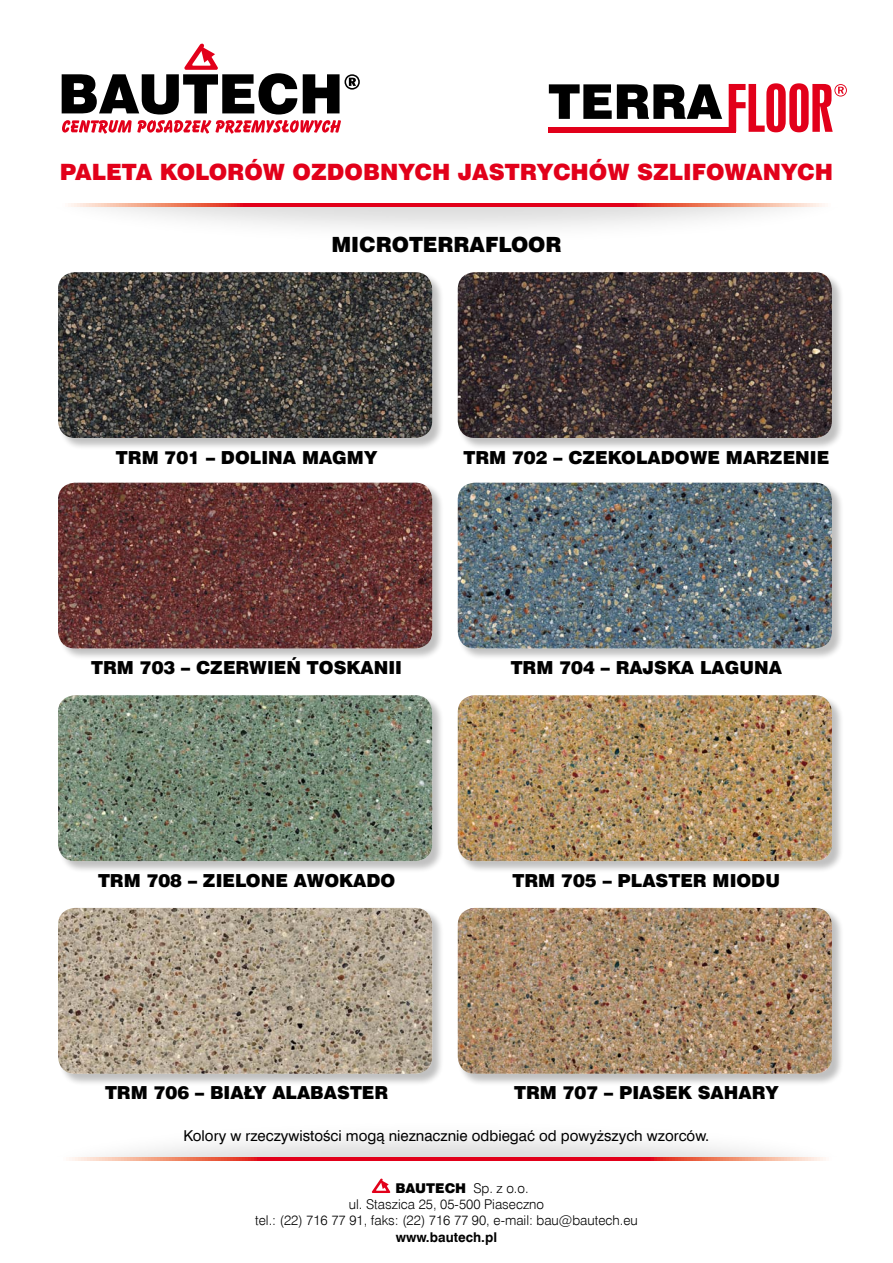
<style>
.page{position:relative;width:893px;height:1263px;background:#fff}
.page>*{position:absolute;margin:0;border:0;box-sizing:border-box;transform-origin:0 0}
.t1{font:22.5px "Swis 721 Blk EU";color:#e2001a}
.t2{font:21px "Swis 721 Blk EU";color:#000}
.t3{font:18px "Swis 721 Blk EU";color:#000}
.t4{font:15px "Swis 721 EU";color:#000}
.t5{font:13.5px "Swis 721 Lt EU";color:#000}
.t6{font:700 13.5px "Swis 721 EU";color:#000}
.s1{font-family:"Swis 721 Blk EU"}
</style>
<div class="page">
<div style="left:38px;top:1119px;width:818px;height:123px;background:#000;opacity:.15"></div>
<div style="left:38px;top:123px;width:817px;height:123px;background:#000;opacity:.15"></div>
<div style="left:0;top:33px;width:893px;height:174px;background:#fff"></div>
<div style="left:0;top:1158px;width:893px;height:105px;background:#fff"></div>
<svg style="left:62px;top:44px;width:298px;height:90px"></svg>
<svg style="left:549px;top:84px;width:173px;height:35px"></svg>
<svg style="left:729px;top:83px;width:118px;height:49px"></svg>
<div style="left:549px;top:127px;width:187px;height:5px;background:#e2001a"></div>
<svg style="left:69px;top:1158px;width:757px;height:3px;background:#e94649"></svg>
<svg style="left:68px;top:204px;width:757px;height:3px;background:#e94649"></svg>
<svg style="left:372px;top:1178px;width:19px;height:15px"></svg>
<div style="left:58px;top:272px;width:386px;height:178px;background:#000;opacity:.25"></div>
<img style="left:58px;top:272px;width:374px;height:166px">
<div style="left:58px;top:482px;width:386px;height:179px;background:#000;opacity:.25"></div>
<img style="left:58px;top:483px;width:374px;height:165px">
<div style="left:58px;top:695px;width:386px;height:178px;background:#000;opacity:.25"></div>
<img style="left:58px;top:695px;width:374px;height:166px">
<div style="left:58px;top:908px;width:386px;height:178px;background:#000;opacity:.25"></div>
<img style="left:58px;top:908px;width:374px;height:166px">
<div style="left:457px;top:272px;width:387px;height:178px;background:#000;opacity:.25"></div>
<img style="left:458px;top:272px;width:374px;height:166px">
<div style="left:457px;top:482px;width:387px;height:179px;background:#000;opacity:.25"></div>
<img style="left:458px;top:483px;width:374px;height:165px">
<div style="left:457px;top:695px;width:387px;height:178px;background:#000;opacity:.25"></div>
<img style="left:458px;top:695px;width:374px;height:166px">
<div style="left:457px;top:908px;width:387px;height:178px;background:#000;opacity:.25"></div>
<img style="left:458px;top:908px;width:374px;height:166px">
<p class="t1" style="left:60px;top:158px;width:775px">PALETA KOLORÓW OZDOBNYCH JASTRYCHÓW SZLIFOWANYCH</p>
<p class="t2" style="left:331px;top:231px;width:232px">MICROTERRAFLOOR</p>
<p class="t3" style="left:116px;top:446px;width:133px">TRM 701 – DOLINA</p>
<p class="t3" style="left:302px;top:446px;width:33px">MAGMY</p>
<p class="t3" style="left:463px;top:446px;width:134px">TRM 702 – CZEKOLADOWE</p>
<p class="t3" style="left:726px;top:446px;width:31px">MARZENIE</p>
<p class="t3" style="left:91px;top:656px;width:133px">TRM 703 – CZERWIEŃ</p>
<p class="t3" style="left:307px;top:656px;width:25px">TOSKANII</p>
<p class="t3" style="left:511px;top:656px;width:133px">TRM 704 – RAJSKA</p>
<p class="t3" style="left:700px;top:656px;width:27px">LAGUNA</p>
<p class="t3" style="left:98px;top:869px;width:131px">TRM 708 – ZIELONE</p>
<p class="t3" style="left:294px;top:869px;width:29px">AWOKADO</p>
<p class="t3" style="left:105px;top:1081px;width:131px">TRM 706 – BIAŁY</p>
<p class="t3" style="left:272px;top:1081px;width:27px">ALABASTER</p>
<p class="t3" style="left:513px;top:869px;width:132px">TRM 705 – PLASTER</p>
<p class="t3" style="left:713px;top:869px;width:31px">MIODU</p>
<p class="t3" style="left:514px;top:1081px;width:131px">TRM 707 – PIASEK</p>
<p class="t3" style="left:698px;top:1081px;width:28px">SAHARY</p>
<p class="t4" style="left:184px;top:1126px;width:527px">Kolory w rzeczywistości mogą nieznacznie odbiegać od powyższych wzorców.</p>
<p class="t5" style="left:395px;top:1180px;width:135px"><span class="s1">BAUTECH</span> Sp. z o.o.</p>
<p class="t5" style="left:349px;top:1196px;width:197px">ul. Staszica 25, 05-500 Piaseczno</p>
<p class="t5" style="left:255px;top:1212px;width:384px">tel.: (22) 716 77 91, faks: (22) 716 77 90, e-mail: bau@bautech.eu</p>
<p class="t6" style="left:396px;top:1228px;width:103px">www.bautech.pl</p>
</div>
